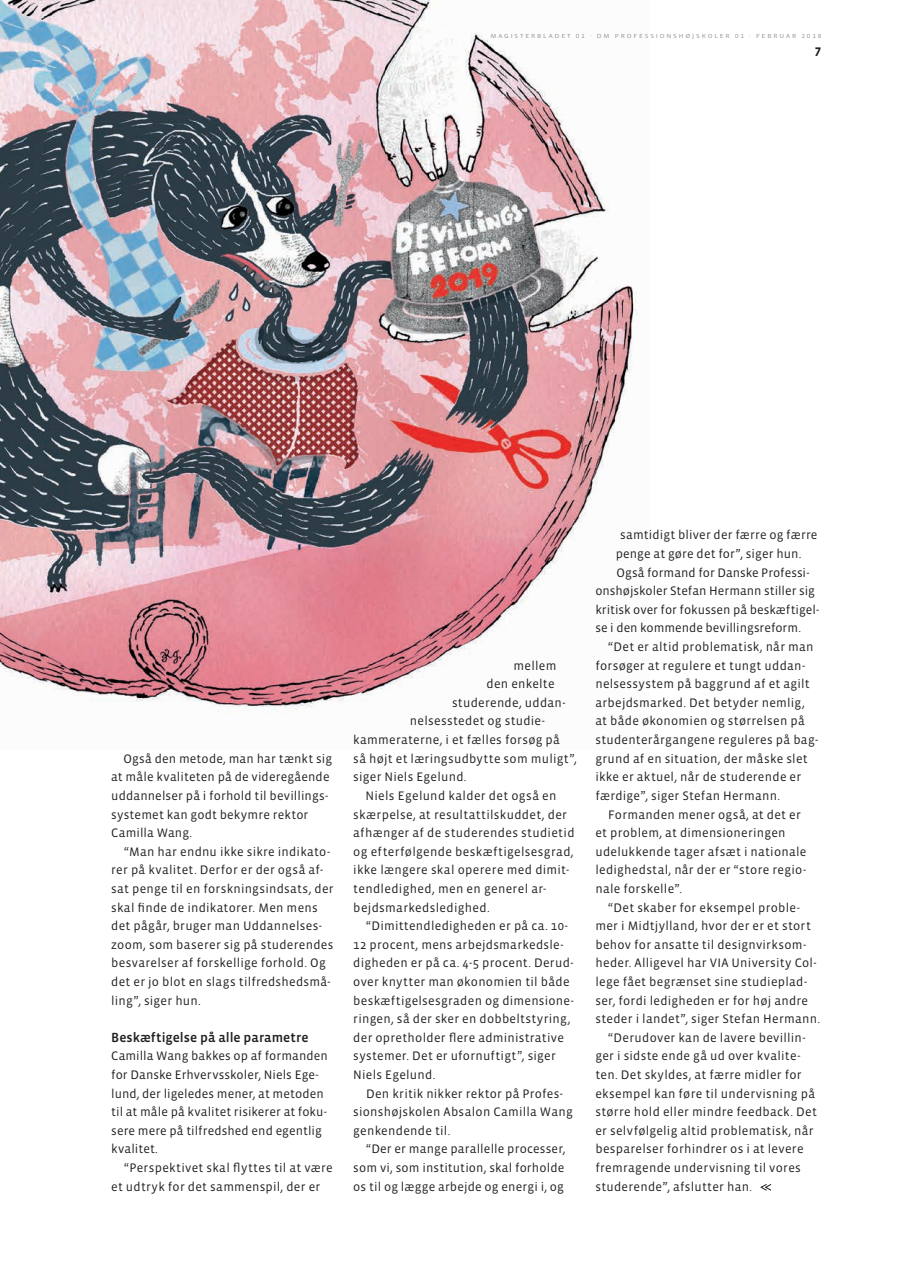
<style>
.page{position:relative;width:915px;height:1263px;background:#fff}
.page>*{position:absolute;margin:0;border:0;box-sizing:border-box;transform-origin:0 0}
.t1{font:500 13.5px "Vista Sans OT";letter-spacing:.005em;color:#231f20}
.t2{font:700 12.75px "Vista Sans OT";color:#231f20}
.t3{font:12.6px/18.6px "Vista Sans OT";letter-spacing:.02em;color:#231f20}
.t4{font:12.6px "Vista Sans OT";color:#231f20}
.t5{font:6px "Vista Sans OT";letter-spacing:.25em;color:#939598;scale:1.2 1}
.s1{font-size:12px}
</style>
<div class="page">
<img style="left:0;top:0;width:638px;height:713px">
<svg style="left:760px;top:1184px;width:11px;height:7px"></svg>
<p class="t5" style="left:490px;top:33px;width:277px">MAGISTERBLADET 01 · DM PROFESSIONSHØJSKOLER 01 · FEBRUAR 2018</p>
<p class="t2" style="left:814px;top:45px;width:8px">7</p>
<p class="t3" style="left:111px;top:749px;width:222px;text-indent:12px">Også den metode, man har tænkt sig at måle kvaliteten på de videregående uddannelser på i forhold til bevillings&shy;systemet kan godt bekymre rektor<br>Camilla Wang.</p>
<p class="t3" style="left:111px;top:842px;width:224px;text-indent:13px">“Man har endnu ikke sikre indikato&shy;rer på kvalitet. Derfor er der også af&shy;sat penge til en forskningsindsats, der skal finde de indikatorer. Men mens det pågår, bruger man Uddannelses&shy;zoom, som baserer sig på studerendes besvarelser af forskellige forhold. Og det er jo blot en slags tilfredshedsmå&shy;ling”, siger hun.</p>
<p class="t1" style="left:111px;top:1030px;width:199px">Beskæftigelse på alle parametre</p>
<p class="t3" style="left:111px;top:1047px;width:218px">Camilla Wang bakkes op af formanden for Danske Erhvervsskoler, Niels Ege&shy;lund, der ligeledes mener, at metoden til at måle på kvalitet risikerer at foku&shy;sere mere på tilfredshed end egentlig kvalitet.</p>
<p class="t3" style="left:111px;top:1159px;width:223px;text-indent:13px">“Perspektivet skal flyttes til at være et udtryk for det sammenspil, der er</p>
<p class="t3" style="left:513px;top:656px;width:44px">mellem</p>
<p class="t3" style="left:486px;top:675px;width:70px">den enkelte</p>
<p class="t3" style="left:452px;top:694px;width:115px">studerende, uddan-</p>
<p class="t3" style="left:410px;top:712px;width:136px">nelsesstedet og studie-</p>
<p class="t3" style="left:353px;top:731px;width:208px">kammeraterne, i et fælles forsøg på</p>
<p class="t3" style="left:353px;top:749px;width:225px">så højt et læringsudbytte som muligt”,</p>
<p class="t3" style="left:353px;top:768px;width:115px">siger Niels Egelund.</p>
<p class="t3" style="left:365px;top:787px;width:192px">Niels Egelund kalder det også en</p>
<p class="t3" style="left:353px;top:805px;width:215px">skærpelse, at resultattilskuddet, der</p>
<p class="t3" style="left:353px;top:824px;width:223px">afhænger af de studerendes studietid</p>
<p class="t3" style="left:353px;top:842px;width:222px">og efterfølgende beskæftigelsesgrad,</p>
<p class="t3" style="left:353px;top:861px;width:217px">ikke længere skal operere med dimit-</p>
<p class="t3" style="left:353px;top:880px;width:194px">tendledighed, men en generel ar-</p>
<p class="t3" style="left:353px;top:898px;width:138px">bejdsmarkedsledighed.</p>
<p class="t3" style="left:366px;top:917px;width:203px">“Dimittendledigheden er på ca. 10-</p>
<p class="t3" style="left:353px;top:935px;width:212px">12 procent, mens arbejdsmarkedsle-</p>
<p class="t3" style="left:353px;top:954px;width:222px">digheden er på ca. 4-5 procent. Derud-</p>
<p class="t3" style="left:353px;top:973px;width:218px">over knytter man økonomien til både</p>
<p class="t3" style="left:353px;top:991px;width:222px">beskæftigelsesgraden og dimensione-</p>
<p class="t3" style="left:353px;top:1010px;width:218px">ringen, så der sker en dobbeltstyring,</p>
<p class="t3" style="left:353px;top:1028px;width:212px">der opretholder flere administrative</p>
<p class="t3" style="left:353px;top:1047px;width:204px">systemer. Det er ufornuftigt”, siger</p>
<p class="t3" style="left:353px;top:1065px;width:84px">Niels Egelund.</p>
<p class="t3" style="left:366px;top:1084px;width:198px">Den kritik nikker rektor på Profes-</p>
<p class="t3" style="left:353px;top:1103px;width:221px">sionshøjskolen Absalon Camilla Wang</p>
<p class="t3" style="left:353px;top:1121px;width:99px">genkendende til.</p>
<p class="t3" style="left:366px;top:1140px;width:201px">“Der er mange parallelle processer,</p>
<p class="t3" style="left:353px;top:1158px;width:212px">som vi, som institution, skal forholde</p>
<p class="t3" style="left:353px;top:1177px;width:212px">os til og lægge arbejde og energi i, og</p>
<p class="t3" style="left:620px;top:526px;width:199px">samtidigt bliver der færre og færre</p>
<p class="t3" style="left:615px;top:545px;width:187px">penge at gøre det for”, siger hun.</p>
<p class="t4" style="left:616px;top:566px;width:194px">Også formand for Danske Professi-</p>
<p class="t4" style="left:595px;top:584px;width:221px">onshøjskoler Stefan Hermann stiller sig</p>
<p class="t4" style="left:595px;top:603px;width:225px">kritisk over for fokussen på beskæftigel-</p>
<p class="t4" style="left:595px;top:622px;width:207px">se i den kommende bevillingsreform.</p>
<p class="t3" style="left:608px;top:638px;width:207px">“Det er altid problematisk, når man</p>
<p class="t3" style="left:595px;top:656px;width:211px">forsøger at regulere et tungt uddan-</p>
<p class="t3" style="left:595px;top:675px;width:216px">nelsessystem på baggrund af et agilt</p>
<p class="t3" style="left:595px;top:694px;width:211px">arbejdsmarked. Det betyder nemlig,</p>
<p class="t3" style="left:595px;top:712px;width:211px">at både økonomien og størrelsen på</p>
<p class="t3" style="left:595px;top:731px;width:224px">studenterårgangene reguleres på bag-</p>
<p class="t3" style="left:595px;top:749px;width:214px">grund af en situation, der måske slet</p>
<p class="t3" style="left:595px;top:768px;width:207px">ikke er aktuel, når de studerende er</p>
<p class="t3" style="left:595px;top:787px;width:186px">færdige”, siger Stefan Hermann.</p>
<p class="t3" style="left:608px;top:805px;width:194px">Formanden mener også, at det er</p>
<p class="t3" style="left:595px;top:824px;width:192px">et problem, at dimensioneringen</p>
<p class="t3" style="left:595px;top:842px;width:212px">udelukkende tager afsæt i nationale</p>
<p class="t3" style="left:595px;top:861px;width:212px">ledighedstal, når der er “store regio-</p>
<p class="t3" style="left:595px;top:880px;width:88px">nale forskelle”.</p>
<p class="t3" style="left:608px;top:898px;width:193px">“Det skaber for eksempel proble-</p>
<p class="t3" style="left:595px;top:917px;width:217px">mer i Midtjylland, hvor der er et stort</p>
<p class="t3" style="left:595px;top:935px;width:212px">behov for ansatte til designvirksom-</p>
<p class="t3" style="left:595px;top:954px;width:223px">heder. Alligevel har VIA University Col-</p>
<p class="t3" style="left:595px;top:973px;width:213px">lege fået begrænset sine studieplad-</p>
<p class="t3" style="left:595px;top:991px;width:214px">ser, fordi ledigheden er for høj andre</p>
<p class="t3" style="left:595px;top:1010px;width:226px">steder i landet”, siger Stefan Hermann.</p>
<p class="t3" style="left:608px;top:1028px;width:199px">“Derudover kan de lavere bevillin-</p>
<p class="t3" style="left:595px;top:1047px;width:206px">ger i sidste ende gå ud over kvalite-</p>
<p class="t3" style="left:595px;top:1066px;width:208px">ten. Det skyldes, at færre midler for</p>
<p class="t3" style="left:595px;top:1084px;width:221px">eksempel kan føre til undervisning på</p>
<p class="t3" style="left:595px;top:1103px;width:223px">større hold eller mindre feedback. Det</p>
<p class="t3" style="left:595px;top:1121px;width:219px">er selvfølgelig altid problematisk, når</p>
<p class="t3" style="left:595px;top:1140px;width:209px">besparelser forhindrer os i at levere</p>
<p class="t3" style="left:595px;top:1158px;width:207px">fremragende undervisning til vores</p>
<p class="t3" style="left:595px;top:1177px;width:158px">studerende”, afslutter han<span class="s1">.</span></p>
</div>
